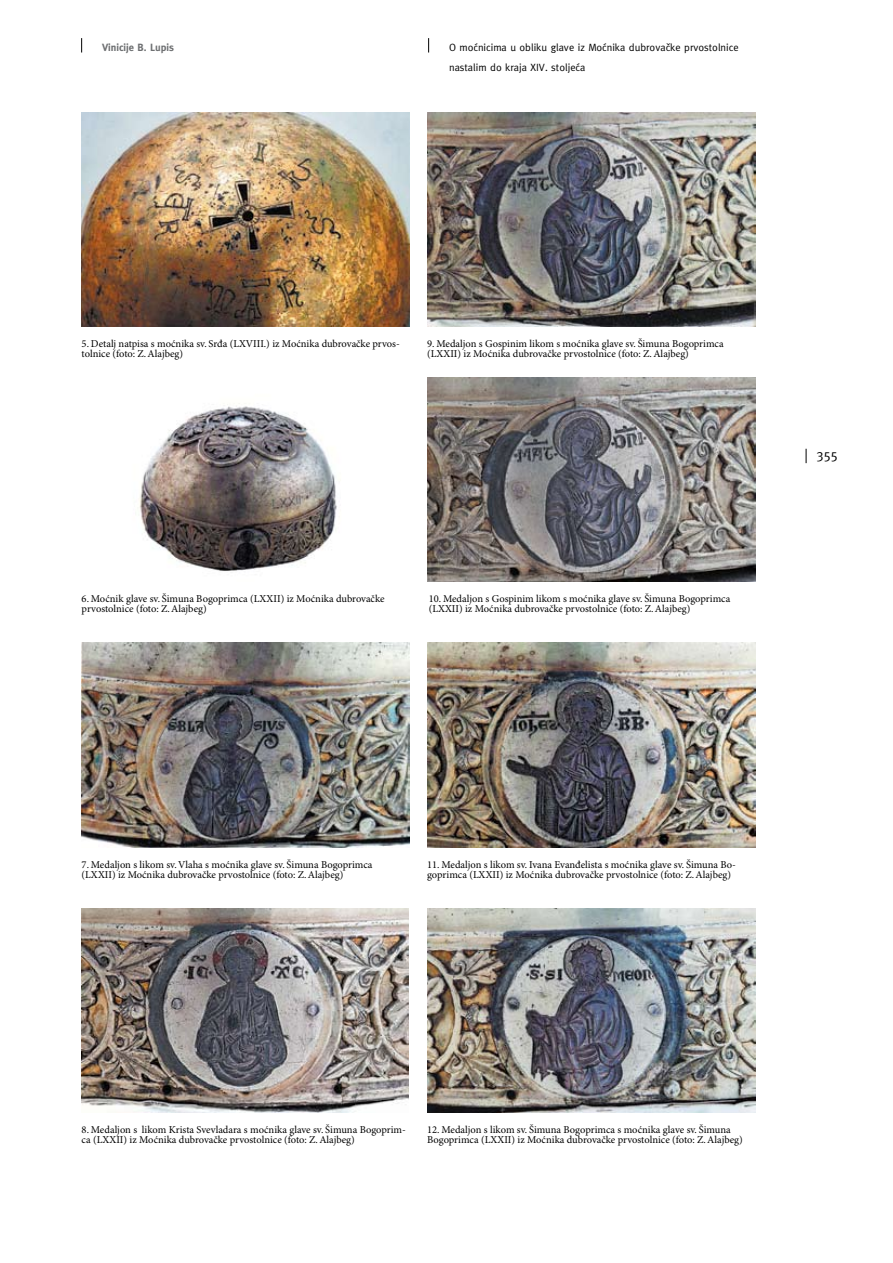
<style>
.page{position:relative;width:893px;height:1263px;background:#fff}
.page>*{position:absolute;margin:0;border:0;box-sizing:border-box;transform-origin:0 0}
.t1{font:13.5px "Meta Normal";color:#000}
.t2{font:10.5px/10.2px "Minion Pro";color:#000}
.t3{font:10.5px/20.4px "Meta Normal";color:#000}
.t4{font:700 10.5px "Meta";color:#6d6f71}
</style>
<div class="page">
<svg style="left:428px;top:38px;width:1px;height:15px"></svg>
<svg style="left:81px;top:38px;width:1px;height:15px"></svg>
<svg style="left:806px;top:449px;width:1px;height:14px"></svg>
<img style="left:82px;top:112px;width:328px;height:215px">
<img style="left:427px;top:112px;width:328px;height:215px">
<img style="left:139px;top:403px;width:201px;height:168px">
<img style="left:427px;top:378px;width:328px;height:204px">
<img style="left:82px;top:643px;width:328px;height:204px">
<img style="left:427px;top:643px;width:328px;height:204px">
<img style="left:82px;top:908px;width:326px;height:204px">
<img style="left:427px;top:908px;width:328px;height:204px">
<p class="t4" style="left:102px;top:41px;width:74px">Vinicije B. Lupis</p>
<p class="t3" style="left:449px;top:37px;width:291px">O moćnicima u obliku glave iz Moćnika dubrovačke prvostolnice nastalim do kraja XIV. stoljeća</p>
<p class="t2" style="left:82px;top:339px;width:320px">5. Detalj natpisa s moćnika sv. Srđa (LXVIII.) iz Moćnika dubrovačke prvos&shy;tolnice (foto: Z. Alajbeg)</p>
<p class="t2" style="left:427px;top:339px;width:298px">9. Medaljon s Gospinim likom s moćnika glave sv. Šimuna Bogoprimca (LXXII) iz Moćnika dubrovačke prvostolnice (foto: Z. Alajbeg)</p>
<p class="t2" style="left:82px;top:594px;width:304px">6. Moćnik glave sv. Šimuna Bogoprimca (LXXII) iz Moćnika dubrovačke prvostolnice (foto: Z. Alajbeg)</p>
<p class="t2" style="left:429px;top:594px;width:303px">10. Medaljon s Gospinim likom s moćnika glave sv. Šimuna Bogoprimca (LXXII) iz Moćnika dubrovačke prvostolnice (foto: Z. Alajbeg)</p>
<p class="t1" style="left:816px;top:447px;width:23px">355</p>
<p class="t2" style="left:82px;top:859px;width:292px">7. Medaljon s likom sv. Vlaha s moćnika glave sv. Šimuna Bogoprimca (LXXII) iz Moćnika dubrovačke prvostolnice (foto: Z. Alajbeg)</p>
<p class="t2" style="left:427px;top:859px;width:310px">11. Medaljon s likom sv. Ivana Evanđelista s moćnika glave sv. Šimuna Bo&shy;goprimca (LXXII) iz Moćnika dubrovačke prvostolnice (foto: Z. Alajbeg)</p>
<p class="t2" style="left:82px;top:1125px;width:326px">8. Medaljon s likom Krista Svevladara s moćnika glave sv. Šimuna Bogoprim&shy;ca (LXXII) iz Moćnika dubrovačke prvostolnice (foto: Z. Alajbeg)</p>
<p class="t2" style="left:427px;top:1125px;width:317px">12. Medaljon s likom sv. Šimuna Bogoprimca s moćnika glave sv. Šimuna<br>Bogoprimca (LXXII) iz Moćnika dubrovačke prvostolnice (foto: Z. Alajbeg)</p>
</div>
